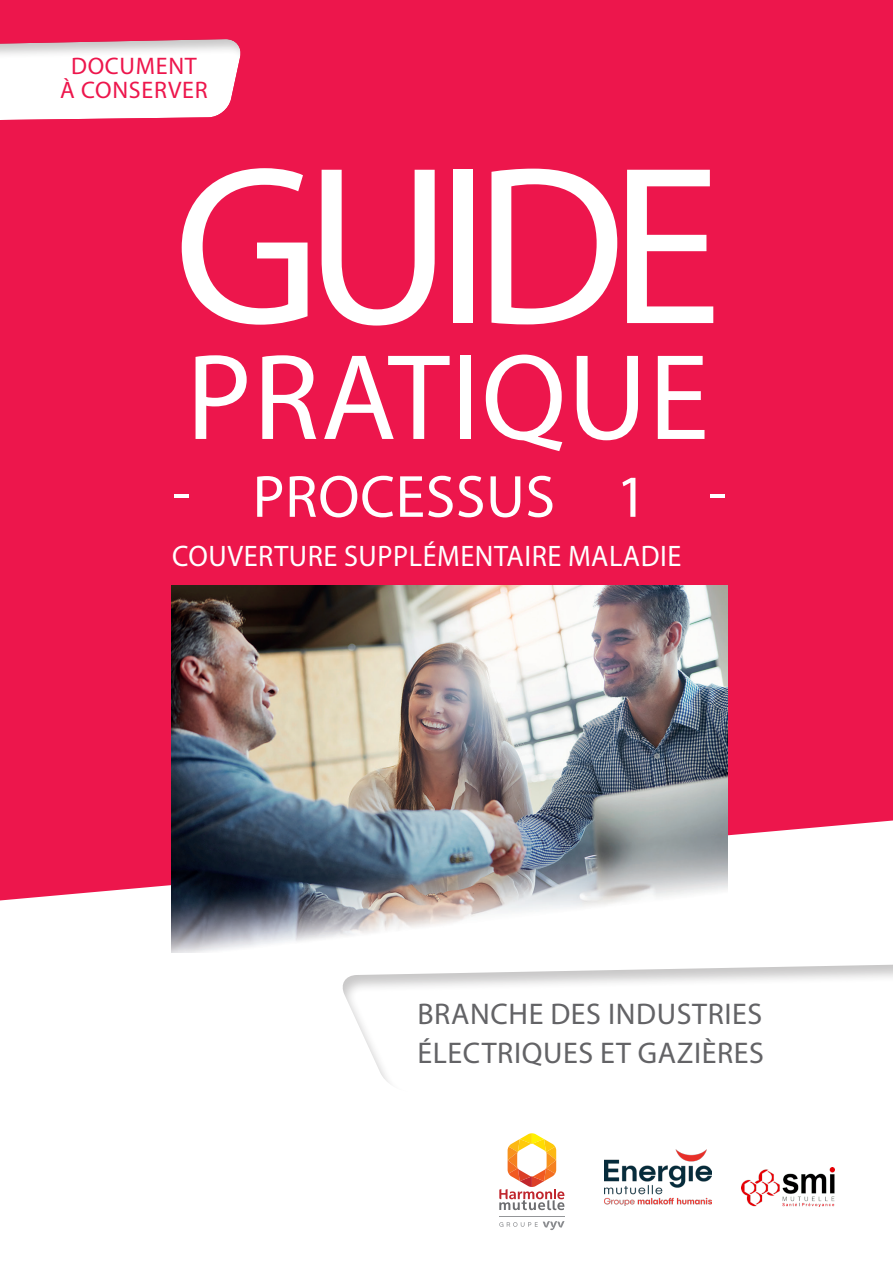
<style>
.page{position:relative;width:893px;height:1263px;background:#fff}
.page>*{position:absolute;margin:0;border:0;box-sizing:border-box;transform-origin:0 0}
.t1{font:227.4px "Myriad Pro";letter-spacing:-.07em;color:#fff}
.t2{font:123.15px "Myriad Pro";letter-spacing:.01em;color:#fff}
.t3{font:60px "Myriad Pro";letter-spacing:.01em;color:#fff}
.t4{font:30px/39px "Myriad Pro";letter-spacing:.02em;color:#636366}
.t5{font:29.85px "Myriad Pro";letter-spacing:.02em;color:#fff;scale:.95 1}
.t6{font:24px "Myriad Pro";letter-spacing:.03em;color:#ed164c}
</style>
<div class="page">
<div style="left:0;top:0;width:893px;height:900px;background:#ed164c"></div>
<div style="left:0;top:37px;width:242px;height:84px;background:#231f20;opacity:.25"></div>
<img style="left:172px;top:586px;width:555px;height:366px">
<div style="left:340px;top:961px;width:553px;height:131px;background:#231f20;opacity:.25"></div>
<img style="left:605px;top:1149px;width:106px;height:56px">
<hr style="left:499px;top:1216px;width:65px;height:1px;background:#939598">
<svg style="left:499px;top:1221px;width:65px;height:9px"></svg>
<svg style="left:499px;top:1133px;width:65px;height:77px"></svg>
<img style="left:741px;top:1168px;width:93px;height:38px">
<p class="t6" style="left:71px;top:51px;width:127px">DOCUMENT</p>
<p class="t6" style="left:60px;top:75px;width:149px">À CONSERVER</p>
<p class="t1" style="left:174px;top:107px;width:550px">GUIDE</p>
<p class="t2" style="left:186px;top:322px;width:524px">PRATIQUE</p>
<p class="t3" style="left:172px;top:460px;width:556px">- PROCESSUS 1 -</p>
<p class="t5" style="left:172px;top:538px;width:538px">COUVERTURE SUPPLÉMENTAIRE MALADIE</p>
<p class="t4" style="left:417px;top:993px;width:348px">BRANCHE DES INDUSTRIES<br>ÉLECTRIQUES ET GAZIÈRES</p>
</div>
